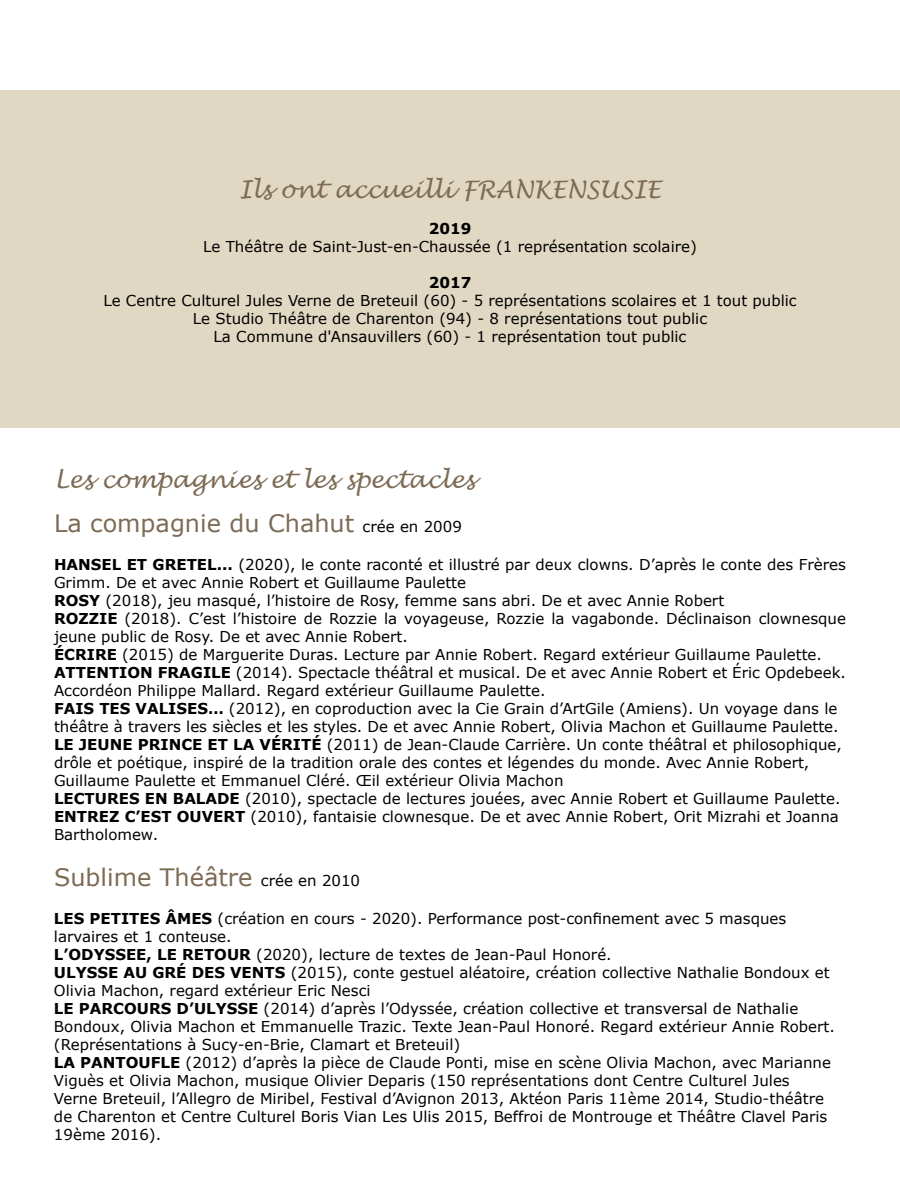
<style>
.page{position:relative;width:900px;height:1200px;background:#fff}
.page>*{position:absolute;margin:0;border:0;box-sizing:border-box;transform-origin:0 0}
.t1{font:italic 24px "Lucida Handwriting";color:#7d6b55}
.t2{font:24px "Verdana";color:#7d6b55}
.t3{font:15px/18px "Verdana";color:#000}
.t4{font:700 15px "Verdana";color:#000}
.s1{font-size:15px;color:#000}
.s2{font-weight:700}
</style>
<div class="page">
<div style="left:0;top:91px;width:900px;height:337px;background:#e1d8c3"></div>
<h1 class="t1" style="left:239px;top:175px;width:424px">Ils ont accueilli FRANKENSUSIE</h1>
<p class="t4" style="left:429px;top:218px;width:44px">2019</p>
<p class="t3" style="left:203px;top:237px;width:495px">Le Théâtre de Saint-Just-en-Chaussée (1 représentation scolaire)</p>
<p class="t4" style="left:429px;top:272px;width:44px">2017</p>
<p class="t3" style="left:103px;top:291px;width:695px;text-align:center">Le Centre Culturel Jules Verne de Breteuil (60) - 5 représentations scolaires et 1 tout public<br>Le Studio Théâtre de Charenton (94) - 8 représentations tout public<br>La Commune d'Ansauvillers (60) - 1 représentation tout public</p>
<h1 class="t1" style="left:54px;top:465px;width:422px">Les compagnies et les spectacles</h1>
<h1 class="t2" style="left:54px;top:506px;width:409px">La compagnie du Chahut <span class="s1">crée en 2009</span></h1>
<p class="t3" style="left:54px;top:556px;width:794px"><span class="s2">HANSEL ET GRETEL...</span> (2020), le conte raconté et illustré par deux clowns. D’après le conte des Frères Grimm. De et avec Annie Robert et Guillaume Paulette<br><span class="s2">ROSY</span> (2018), jeu masqué, l’histoire de Rosy, femme sans abri. De et avec Annie Robert<br><span class="s2">ROZZIE</span> (2018). C’est l’histoire de Rozzie la voyageuse, Rozzie la vagabonde. Déclinaison clownesque jeune public de Rosy. De et avec Annie Robert.<br><span class="s2">ÉCRIRE</span> (2015) de Marguerite Duras. Lecture par Annie Robert. Regard extérieur Guillaume Paulette.<br><span class="s2">ATTENTION FRAGILE</span> (2014). Spectacle théâtral et musical. De et avec Annie Robert et Éric Opdebeek.<br>Accordéon Philippe Mallard. Regard extérieur Guillaume Paulette.<br><span class="s2">FAIS TES VALISES…</span> (2012), en coproduction avec la Cie Grain d’ArtGile (Amiens). Un voyage dans le théâtre à travers les siècles et les styles. De et avec Annie Robert, Olivia Machon et Guillaume Paulette.<br><span class="s2">LE JEUNE PRINCE ET LA VÉRITÉ</span> (2011) de Jean-Claude Carrière. Un conte théâtral et philosophique, drôle et poétique, inspiré de la tradition orale des contes et légendes du monde. Avec Annie Robert, Guillaume Paulette et Emmanuel Cléré. Œil extérieur Olivia Machon<br><span class="s2">LECTURES EN BALADE</span> (2010), spectacle de lectures jouées, avec Annie Robert et Guillaume Paulette.<br><span class="s2">ENTREZ C’EST OUVERT</span> (2010), fantaisie clownesque. De et avec Annie Robert, Orit Mizrahi et Joanna Bartholomew.</p>
<h1 class="t2" style="left:54px;top:860px;width:308px">Sublime Théâtre <span class="s1">crée en 2010</span></h1>
<p class="t3" style="left:54px;top:909px;width:782px"><span class="s2">LES PETITES ÂMES</span> (création en cours - 2020). Performance post-confinement avec 5 masques larvaires et 1 conteuse.<br><span class="s2">L’ODYSSEE, LE RETOUR</span> (2020), lecture de textes de Jean-Paul Honoré.<br><span class="s2">ULYSSE AU GRÉ DES VENTS</span> (2015), conte gestuel aléatoire, création collective Nathalie Bondoux et Olivia Machon, regard extérieur Eric Nesci<br><span class="s2">LE PARCOURS D’ULYSSE</span> (2014) d’après l’Odyssée, création collective et transversal de Nathalie Bondoux, Olivia Machon et Emmanuelle Trazic. Texte Jean-Paul Honoré. Regard extérieur Annie Robert. (Représentations à Sucy-en-Brie, Clamart et Breteuil)<br><span class="s2">LA PANTOUFLE</span> (2012) d’après la pièce de Claude Ponti, mise en scène Olivia Machon, avec Marianne Viguès et Olivia Machon, musique Olivier Deparis (150 représentations dont Centre Culturel Jules Verne Breteuil, l’Allegro de Miribel, Festival d’Avignon 2013, Aktéon Paris 11ème 2014, Studio-théâtre de Charenton et Centre Culturel Boris Vian Les Ulis 2015, Beffroi de Montrouge et Théâtre Clavel Paris 19ème 2016).</p>
</div>
